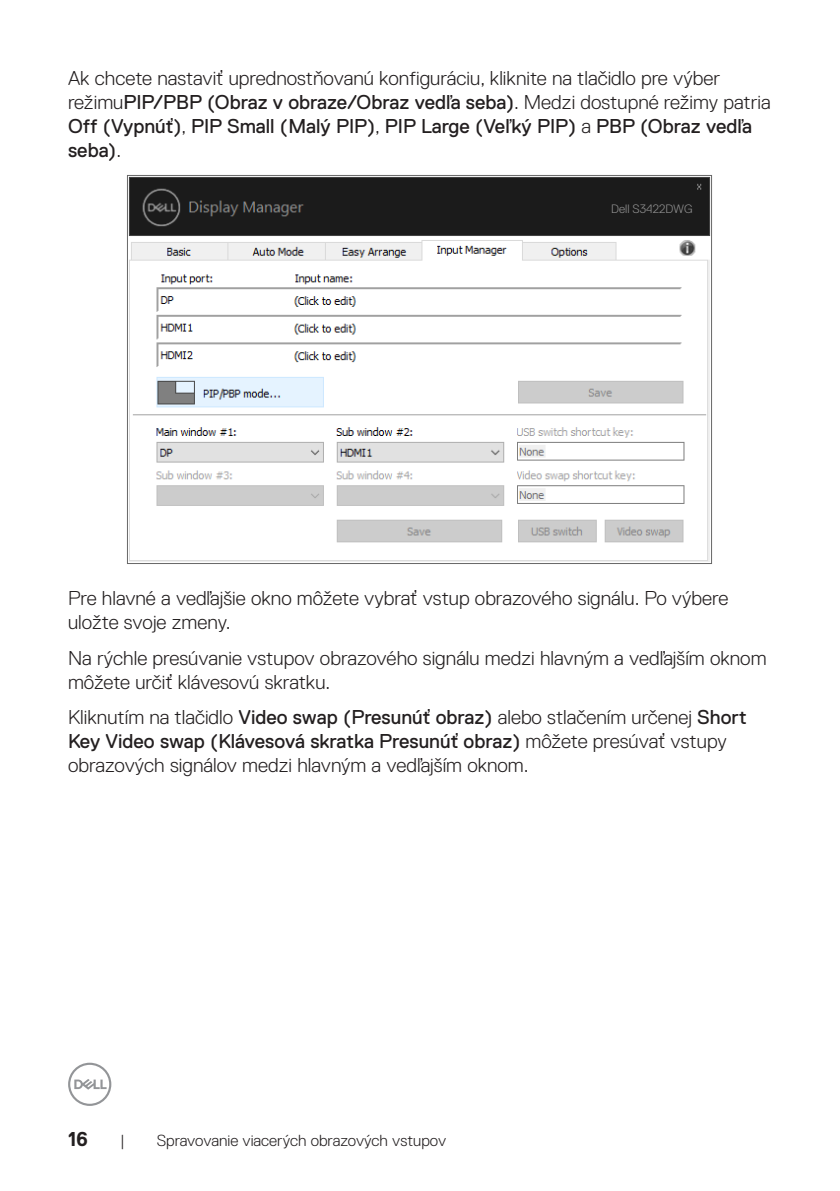
<style>
.page{position:relative;width:840px;height:1191px;background:#fff}
.page>*{position:absolute;margin:0;border:0;box-sizing:border-box;transform-origin:0 0}
.t1{font:300 20px/24px "Dell Replica";color:#231f20}
.t2{font:700 20px "Dell Replica";color:#231f20}
.t3{font:300 16px "Dell Replica";color:#231f20}
.t4{font:300 12.2px "Dell Replica";color:#939393}
.s1{font-weight:400}
</style>
<div class="page">
<svg style="left:68px;top:1062px;width:43px;height:44px"></svg>
<img style="left:127px;top:175px;width:585px;height:389px">
<p class="t1" style="left:68px;top:66px;width:703px">Ak chcete nastaviť uprednostňovanú konfiguráciu, kliknite na tlačidlo pre výber režimu<span class="s1">PIP/PBP (Obraz v obraze/Obraz vedľa seba)</span>. Medzi dostupné režimy patria <span class="s1">Off (Vypnúť)</span>, <span class="s1">PIP Small (Malý PIP)</span>, <span class="s1">PIP Large (Veľký PIP)</span> a <span class="s1">PBP (Obraz vedľa seba)</span>.</p>
<p class="t4" style="left:611px;top:202px;width:83px">Dell S3422DWG</p>
<p class="t1" style="left:68px;top:586px;width:661px">Pre hlavné a vedľajšie okno môžete vybrať vstup obrazového signálu. Po výbere uložte svoje zmeny.</p>
<p class="t1" style="left:68px;top:646px;width:699px">Na rýchle presúvanie vstupov obrazového signálu medzi hlavným a vedľajším oknom môžete určiť klávesovú skratku.</p>
<p class="t1" style="left:68px;top:705px;width:679px">Kliknutím na tlačidlo <span class="s1">Video swap (Presunúť obraz)</span> alebo stlačením určenej <span class="s1">Short<br>Key Video swap (Klávesová skratka Presunúť obraz)</span> môžete presúvať vstupy obrazových signálov medzi hlavným a vedľajším oknom.</p>
<p class="t2" style="left:68px;top:1127px;width:21px">16</p>
<p class="t3" style="left:120px;top:1131px;width:6px">|</p>
<p class="t3" style="left:157px;top:1131px;width:291px">Spravovanie viacerých obrazových vstupov</p>
</div>
